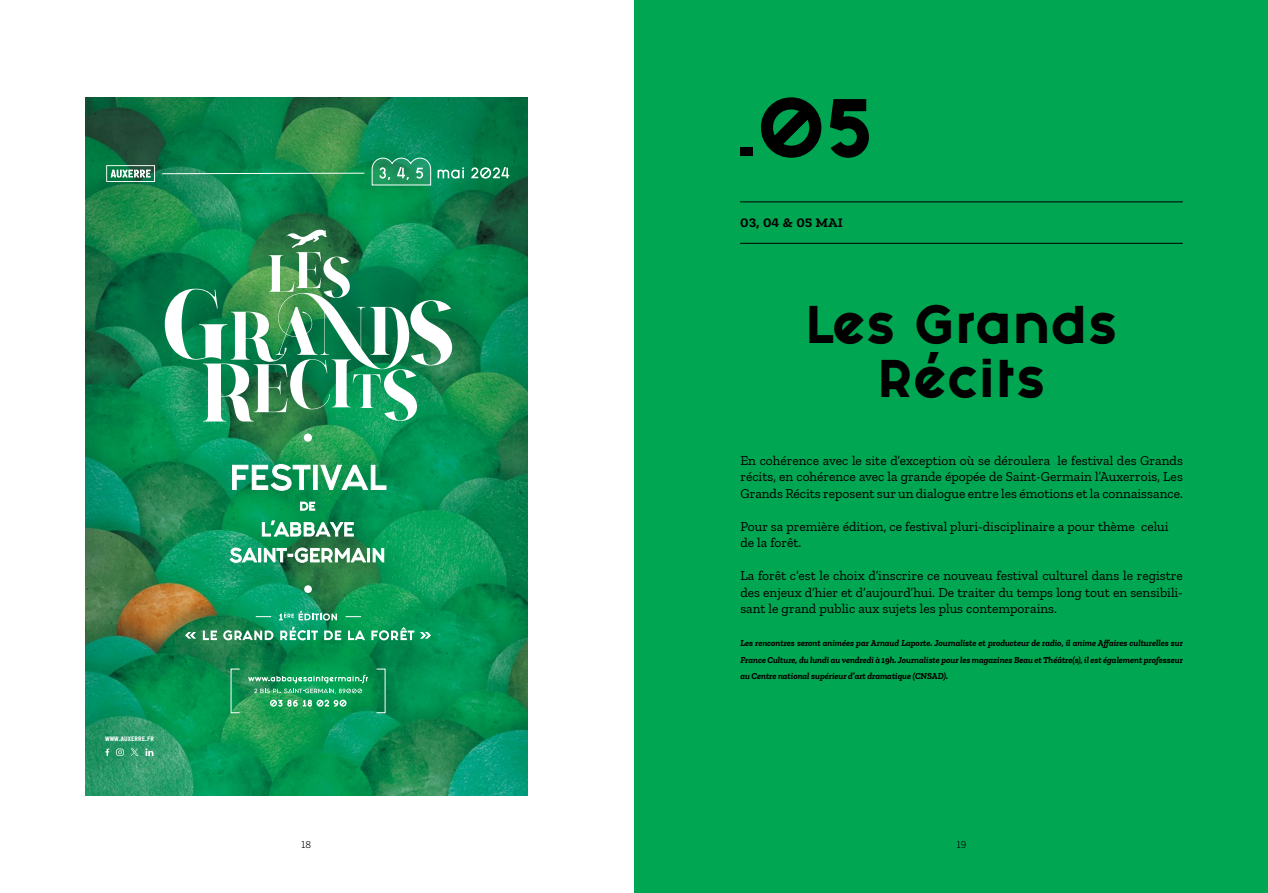
<style>
.page{position:relative;width:1268px;height:893px;background:#fff}
.page>*{position:absolute;margin:0;border:0;box-sizing:border-box;transform-origin:0 0}
.t1{font:800 69px "Fashion Fetish";color:#000}
.t2{font:800 45px/54px "Fashion Fetish";color:#000;text-align:center}
.t3{font:600 16.5px "Zilla Slab";color:#000}
.t4{font:13.5px/16.5px "Zilla Slab";color:#000;text-align:justify}
.t5{font:300 10.5px "Zilla Slab";color:#000}
.t6{font:italic 700 9px/16.5px "Zilla Slab";color:#000;text-align:justify}
.t7{font:6.6px "Auxerrenormal";color:#fff}
</style>
<div class="page">
<div style="left:634px;top:0;width:633px;height:893px;background:#00a651"></div>
<hr style="left:740px;top:202px;width:442px;height:1px;background:#000">
<hr style="left:740px;top:243px;width:442px;height:1px;background:#000">
<img style="left:85px;top:98px;width:442px;height:697px">
<div style="left:304px;top:585px;width:8px;height:8px;background:#fff;border-radius:50%"></div>
<svg style="left:232px;top:464px;width:79px;height:27px"></svg>
<svg style="left:320px;top:464px;width:66px;height:26px"></svg>
<svg style="left:300px;top:501px;width:15px;height:10px"></svg>
<svg style="left:261px;top:520px;width:93px;height:17px"></svg>
<svg style="left:229px;top:547px;width:155px;height:16px"></svg>
<div style="left:304px;top:433px;width:8px;height:9px;background:#fff;border-radius:50%"></div>
<svg style="left:165px;top:229px;width:287px;height:192px"></svg>
<svg style="left:254px;top:689px;width:108px;height:5px"></svg>
<svg style="left:270px;top:700px;width:76px;height:7px"></svg>
<svg style="left:248px;top:675px;width:120px;height:8px"></svg>
<svg style="left:279px;top:611px;width:58px;height:10px"></svg>
<svg style="left:185px;top:632px;width:11px;height:7px"></svg>
<svg style="left:203px;top:630px;width:14px;height:10px"></svg>
<svg style="left:223px;top:630px;width:50px;height:10px"></svg>
<svg style="left:280px;top:627px;width:38px;height:13px"></svg>
<svg style="left:324px;top:630px;width:17px;height:10px"></svg>
<svg style="left:348px;top:630px;width:17px;height:10px"></svg>
<svg style="left:371px;top:627px;width:43px;height:13px"></svg>
<svg style="left:420px;top:632px;width:11px;height:7px"></svg>
<svg style="left:256px;top:616px;width:15px;height:1px"></svg>
<svg style="left:345px;top:616px;width:16px;height:1px"></svg>
<svg style="left:131px;top:748px;width:8px;height:8px"></svg>
<svg style="left:116px;top:748px;width:8px;height:8px"></svg>
<svg style="left:105px;top:748px;width:4px;height:8px"></svg>
<svg style="left:145px;top:748px;width:8px;height:8px"></svg>
<svg style="left:437px;top:167px;width:27px;height:12px"></svg>
<svg style="left:471px;top:167px;width:38px;height:12px"></svg>
<svg style="left:162px;top:173px;width:203px;height:1px"></svg>
<svg style="left:371px;top:158px;width:60px;height:27px;background:#3da377"></svg>
<svg style="left:106px;top:165px;width:49px;height:17px"></svg>
<p class="t7" style="left:105px;top:735px;width:50px">WWW.AUXERRE.FR</p>
<h1 class="t1" style="left:735px;top:71px;width:139px">.05</h1>
<p class="t3" style="left:740px;top:213px;width:104px">03, 04 &amp; 05 MAI</p>
<h2 class="t2" style="left:805px;top:298px;width:314px">Les Grands<br>Récits</h2>
<p class="t4" style="left:740px;top:452px;width:444px">En cohérence avec le site d’exception où se déroulera le festival des Grands récits, en cohérence avec la grande épopée de Saint-Germain l’Auxerrois, Les Grands Récits reposent sur un dialogue entre les émotions et la connaissance.</p>
<p class="t4" style="left:740px;top:518px;width:429px">Pour sa première édition, ce festival pluri-disciplinaire a pour thème celui de la forêt.</p>
<p class="t4" style="left:740px;top:567px;width:444px">La forêt c’est le choix d’inscrire ce nouveau festival culturel dans le registre des enjeux d’hier et d’aujourd’hui. De traiter du temps long tout en sensibili&shy;sant le grand public aux sujets les plus contemporains.</p>
<p class="t6" style="left:740px;top:635px;width:444px">Les rencontres seront animées par Arnaud Laporte. Journaliste et producteur de radio, il anime Affaires culturelles sur France Culture, du lundi au vendredi à 19h. Journaliste pour les magazines Beau et Théâtre(s), il est également professeur au Centre national supérieur d’art dramatique (CNSAD).</p>
<p class="t5" style="left:301px;top:838px;width:11px">18</p>
<p class="t5" style="left:956px;top:838px;width:11px">19</p>
</div>
